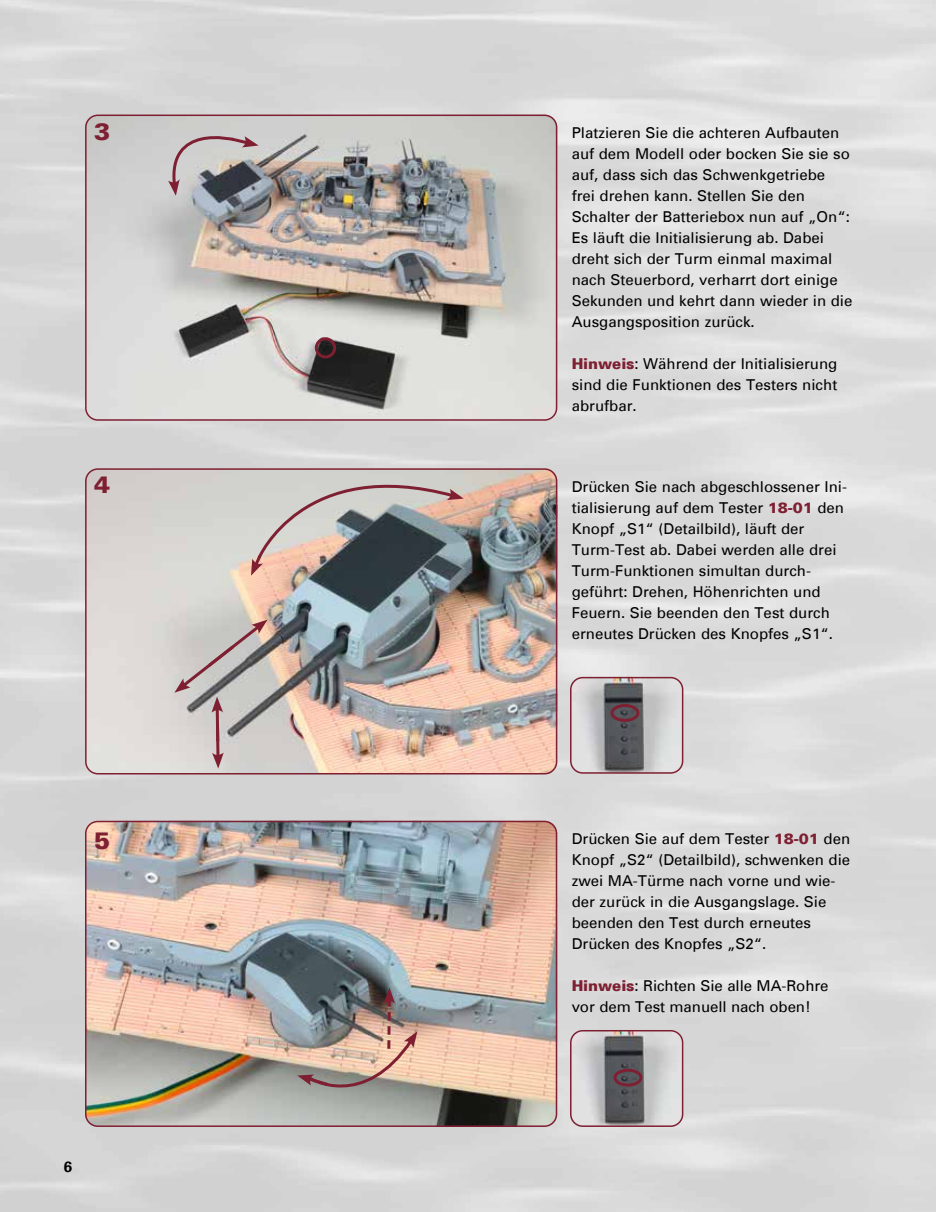
<style>
.page{position:relative;width:936px;height:1212px;background:#fff}
.page>*{position:absolute;margin:0;border:0;box-sizing:border-box;transform-origin:0 0}
.t1{font:900 24px "Univers";color:#7e1f32}
.t2{font:15px/21px "Univers";color:#000}
.t3{font:700 15px "Univers";color:#000}
.s1{font-weight:900;color:#7e1f32}
</style>
<div class="page">
<img style="left:0;top:0;width:935px;height:1212px">
<img style="left:85px;top:115px;width:472px;height:306px">
<div style="left:85px;top:115px;width:472px;height:306px;border:2px solid #7e1f32;border-radius:12px"></div>
<img style="left:85px;top:468px;width:472px;height:305px">
<div style="left:85px;top:468px;width:472px;height:306px;border:2px solid #7e1f32;border-radius:12px"></div>
<img style="left:85px;top:821px;width:472px;height:306px">
<div style="left:85px;top:821px;width:472px;height:306px;border:2px solid #7e1f32;border-radius:12px"></div>
<img style="left:570px;top:677px;width:113px;height:97px">
<div style="left:570px;top:677px;width:113px;height:97px;border:2px solid #7e1f32;border-radius:12px"></div>
<div style="left:610px;top:704px;width:29px;height:18px;border:3px solid #7e1f32;border-radius:50%"></div>
<img style="left:570px;top:1030px;width:113px;height:97px">
<div style="left:570px;top:1030px;width:113px;height:97px;border:2px solid #7e1f32;border-radius:12px"></div>
<div style="left:613px;top:1069px;width:29px;height:17px;border:3px solid #7e1f32;border-radius:50%"></div>
<div style="left:315px;top:337px;width:21px;height:21px;border:3px solid #7e1f32;border-radius:50%"></div>
<svg style="left:167px;top:123px;width:92px;height:73px;background:#aaa4a6"></svg>
<svg style="left:174px;top:620px;width:93px;height:148px;background:#c0b9b7"></svg>
<svg style="left:251px;top:455px;width:212px;height:121px;background:#a8a3a1"></svg>
<img style="left:297px;top:988px;width:120px;height:123px">
<h1 class="t1" style="left:94px;top:121px;width:18px">3</h1>
<h1 class="t1" style="left:94px;top:474px;width:18px">4</h1>
<p class="t2" style="left:571px;top:123px;width:282px">Platzieren Sie die achteren Aufbauten auf dem Modell oder bocken Sie sie so auf, dass sich das Schwenkgetriebe<br>frei drehen kann. Stellen Sie den Schalter der Batteriebox nun auf „On“:<br>Es läuft die Initialisierung ab. Dabei dreht sich der Turm einmal maximal nach Steuerbord, verharrt dort einige Sekunden und kehrt dann wieder in die Ausgangsposition zurück.</p>
<p class="t2" style="left:571px;top:354px;width:267px;text-align:justify"><span class="s1">Hinweis</span>: Während der Initialisierung sind die Funktionen des Testers nicht abrufbar.</p>
<p class="t2" style="left:571px;top:477px;width:277px">Drücken Sie nach abgeschlossener Ini&shy;tialisierung auf dem Tester <span class="s1">18-01</span> den Knopf „S1“ (Detailbild), läuft der Turm-Test ab. Dabei werden alle drei Turm-Funktionen simultan durch&shy;geführt: Drehen, Höhenrichten und Feuern. Sie beenden den Test durch erneutes Drücken des Knopfes „S1“.</p>
<h1 class="t1" style="left:94px;top:829px;width:18px">5</h1>
<p class="t2" style="left:571px;top:830px;width:280px">Drücken Sie auf dem Tester <span class="s1">18-01</span> den Knopf „S2“ (Detailbild), schwenken die zwei MA-Türme nach vorne und wie&shy;der zurück in die Ausgangslage. Sie beenden den Test durch erneutes Drücken des Knopfes „S2“.</p>
<p class="t2" style="left:571px;top:977px;width:258px"><span class="s1">Hinweis</span>: Richten Sie alle MA-Rohre vor dem Test manuell nach oben!</p>
<p class="t3" style="left:64px;top:1160px;width:10px">6</p>
</div>
